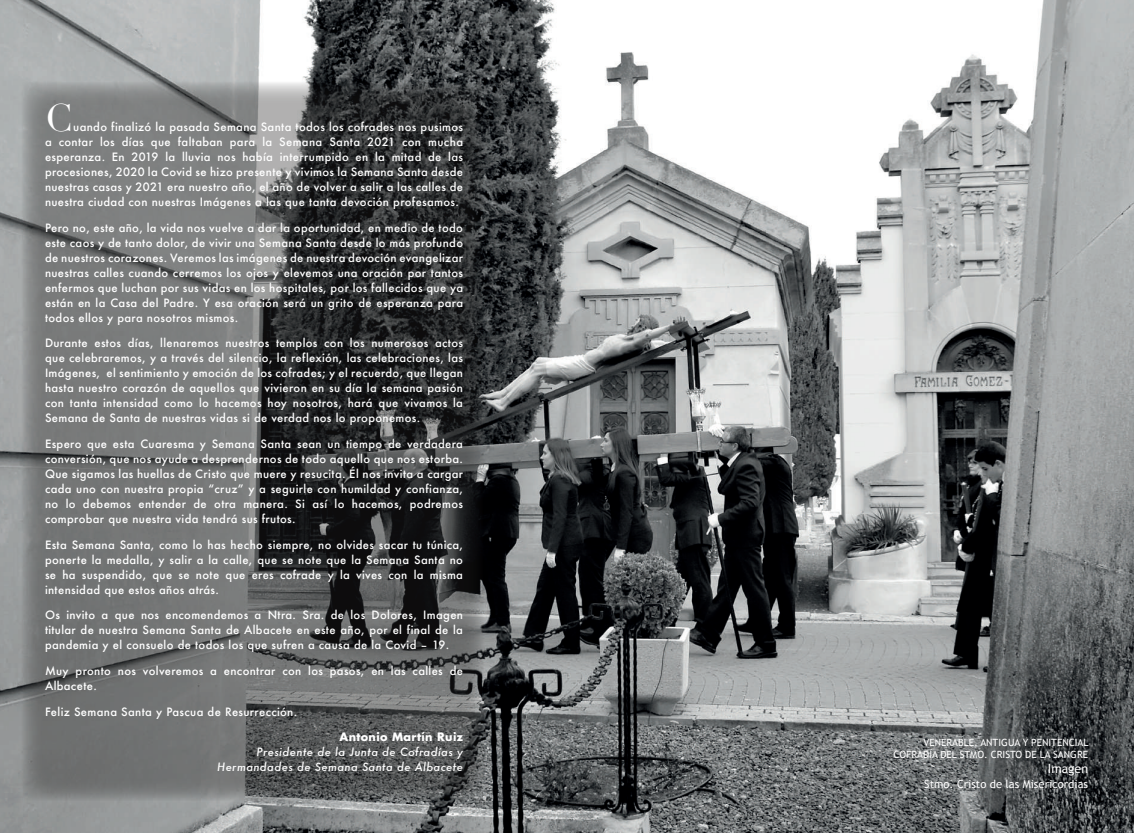
<style>
.page{position:relative;width:1134px;height:833px;background:#fff}
.page>*{position:absolute;margin:0;border:0;box-sizing:border-box;transform-origin:0 0}
.t1{font:37.5px "Didot";color:#fff}
.t2{font:12.5px "Trebuchet MS";color:#fff}
.t3{font:500 11.25px/15px "Futura";letter-spacing:.03em;color:#fff;text-align:justify}
.t4{font:italic 500 11.25px/15px "Futura";letter-spacing:.03em;color:#fff;text-align:right}
.t5{font:11.25px "Trebuchet MS";color:#fff}
.t6{font:700 11.25px "Futura";letter-spacing:.03em;color:#fff}
.t7{font:10px/12px "Trebuchet MS";color:#fff;text-align:right}
</style>
<div class="page">
<img style="left:0;top:0;width:1134px;height:833px">
<svg style="left:21px;top:81px;width:463px;height:720px;background:#5a5c5c"></svg>
<h1 class="t1" style="left:45px;top:95px;width:29px">C</h1>
<p class="t3" style="left:45px;top:119px;width:420px;text-indent:28px">uando finalizó la pasada Semana Santa todos los cofrades nos pusimos a contar los días que faltaban para la Semana Santa 2021 con mucha esperanza. En 2019 la lluvia nos había interrumpido en la mitad de las procesiones, 2020 la Covid se hizo presente y vivimos la Semana Santa desde nuestras casas y 2021 era nuestro año, el año de volver a salir a las calles de nuestra ciudad con nuestras Imágenes a las que tanta devoción profesamos.</p>
<p class="t3" style="left:45px;top:220px;width:420px">Pero no, este año, la vida nos vuelve a dar la oportunidad, en medio de todo este caos y de tanto dolor, de vivir una Semana Santa desde lo más profundo de nuestros corazones. Veremos las imágenes de nuestra devoción evangelizar nuestras calles cuando cerremos los ojos y elevemos una oración por tantos enfermos que luchan por sus vidas en los hospitales, por los fallecidos que ya están en la Casa del Padre. Y esa oración será un grito de esperanza para todos ellos y para nosotros mismos.</p>
<p class="t3" style="left:45px;top:335px;width:420px">Durante estos días, llenaremos nuestros templos con los numerosos actos que celebraremos, y a través del silencio, la reflexión, las celebraciones, las Imágenes, el sentimiento y emoción de los cofrades; y el recuerdo, que llegan hasta nuestro corazón de aquellos que vivieron en su día la semana pasión con tanta intensidad como lo hacemos hoy nosotros, hará que vivamos la Semana de Santa de nuestras vidas si de verdad nos lo proponemos.</p>
<p class="t3" style="left:45px;top:436px;width:420px">Espero que esta Cuaresma y Semana Santa sean un tiempo de verdadera conversión, que nos ayude a desprendernos de todo aquello que nos estorba.<br>Que sigamos las huellas de Cristo que muere y resucita. Él nos invita a cargar cada uno con nuestra propia “cruz” y a seguirle con humildad y confianza, no lo debemos entender de otra manera. Si así lo hacemos, podremos comprobar que nuestra vida tendrá sus frutos.</p>
<p class="t3" style="left:45px;top:537px;width:420px">Esta Semana Santa, como lo has hecho siempre, no olvides sacar tu túnica, ponerte la medalla, y salir a la calle, que se note que la Semana Santa no se ha suspendido, que se note que eres cofrade y la vives con la misma intensidad que estos años atrás.</p>
<p class="t3" style="left:45px;top:607px;width:420px">Os invito a que nos encomendemos a Ntra. Sra. de los Dolores, Imagen titular de nuestra Semana Santa de Albacete en este año, por el final de la pandemia y el consuelo de todos los que sufren a causa de la Covid – 19.</p>
<p class="t3" style="left:45px;top:663px;width:420px">Muy pronto nos volveremos a encontrar con los pasos, en las calles de<br>Albacete.</p>
<p class="t3" style="left:45px;top:703px;width:254px">Feliz Semana Santa y Pascua de Resurrección.</p>
<p class="t6" style="left:340px;top:729px;width:125px">Antonio Martín Ruiz</p>
<p class="t4" style="left:217px;top:744px;width:247px">Presidente de la Junta de Cofradías y<br>Hermandades de Semana Santa de Albacete</p>
<p class="t7" style="left:893px;top:736px;width:197px">VENERABLE, ANTIGUA Y PENITENCIAL<br>COFRADÍA DEL STMO. CRISTO DE LA SANGRE</p>
<p class="t2" style="left:1048px;top:761px;width:42px">Imagen</p>
<p class="t5" style="left:924px;top:777px;width:165px">Stmo. Cristo de las Misericordias</p>
</div>
